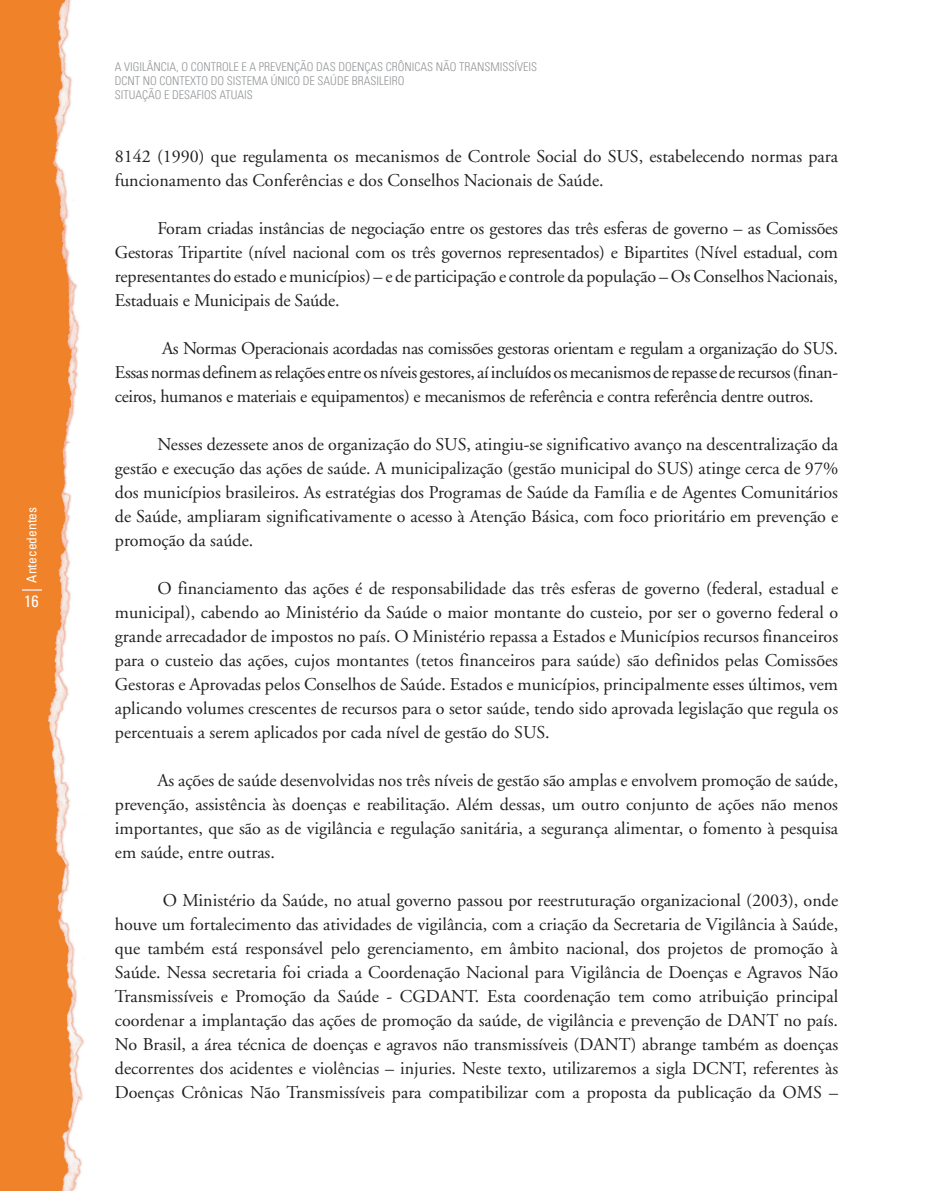
<style>
.page{position:relative;width:936px;height:1191px;background:#fff}
.page>*{position:absolute;margin:0;border:0;box-sizing:border-box;transform-origin:0 0}
.t1{font:18px/24px "Adobe Garamond";color:#231f20;text-align:justify}
.t2{font:condensed 16.5px "Univers";color:#fff}
.t3{font:condensed 13.5px "Univers";color:#fff}
.t4{font:300 condensed 12px/14.4px "Univers";color:#939598}
</style>
<div class="page">
<img style="left:0;top:0;width:85px;height:1191px">
<svg style="left:22px;top:589px;width:19px;height:1px"></svg>
<p class="t3" style="left:23px;top:582px;width:77px;rotate:-90deg">Antecedentes</p>
<p class="t2" style="left:24px;top:590px;width:16px">16</p>
<p class="t4" style="left:115px;top:59px;width:424px">A VIGILÂNCIA, O CONTROLE E A PREVENÇÃO DAS DOENÇAS CRÔNICAS NÃO TRANSMISSÍVEIS<br>DCNT NO CONTEXTO DO SISTEMA ÚNICO DE SAÚDE BRASILEIRO<br>SITUAÇÃO E DESAFIOS ATUAIS</p>
<p class="t1" style="left:115px;top:145px;width:724px">8142 (1990) que regulamenta os mecanismos de Controle Social do SUS, estabelecendo normas para funcionamento das Conferências e dos Conselhos Nacionais de Saúde.</p>
<p class="t1" style="left:115px;top:217px;width:724px;text-indent:43px">Foram criadas instâncias de negociação entre os gestores das três esferas de governo – as Comissões Gestoras Tripartite (nível nacional com os três governos representados) e Bipartites (Nível estadual, com representantes do estado e municípios) – e de participação e controle da população – Os Conselhos Nacionais, Estaduais e Municipais de Saúde.</p>
<p class="t1" style="left:115px;top:337px;width:724px;text-indent:47px">As Normas Operacionais acordadas nas comissões gestoras orientam e regulam a organização do SUS.<br>Essas normas definem as relações entre os níveis gestores, aí incluídos os mecanismos de repasse de recursos (finan&shy;ceiros, humanos e materiais e equipamentos) e mecanismos de referência e contra referência dentre outros.</p>
<p class="t1" style="left:115px;top:433px;width:724px;text-indent:43px">Nesses dezessete anos de organização do SUS, atingiu-se significativo avanço na descentralização da gestão e execução das ações de saúde. A municipalização (gestão municipal do SUS) atinge cerca de 97% dos municípios brasileiros. As estratégias dos Programas de Saúde da Família e de Agentes Comunitários de Saúde, ampliaram significativamente o acesso à Atenção Básica, com foco prioritário em prevenção e promoção da saúde.</p>
<p class="t1" style="left:115px;top:577px;width:724px;text-indent:43px">O financiamento das ações é de responsabilidade das três esferas de governo (federal, estadual e municipal), cabendo ao Ministério da Saúde o maior montante do custeio, por ser o governo federal o grande arrecadador de impostos no país. O Ministério repassa a Estados e Municípios recursos financeiros para o custeio das ações, cujos montantes (tetos financeiros para saúde) são definidos pelas Comissões Gestoras e Aprovadas pelos Conselhos de Saúde. Estados e municípios, principalmente esses últimos, vem aplicando volumes crescentes de recursos para o setor saúde, tendo sido aprovada legislação que regula os percentuais a serem aplicados por cada nível de gestão do SUS.</p>
<p class="t1" style="left:115px;top:769px;width:724px;text-indent:43px">As ações de saúde desenvolvidas nos três níveis de gestão são amplas e envolvem promoção de saúde, prevenção, assistência às doenças e reabilitação. Além dessas, um outro conjunto de ações não menos importantes, que são as de vigilância e regulação sanitária, a segurança alimentar, o fomento à pesquisa em saúde, entre outras.</p>
<p class="t1" style="left:115px;top:889px;width:724px;text-indent:48px">O Ministério da Saúde, no atual governo passou por reestruturação organizacional (2003), onde houve um fortalecimento das atividades de vigilância, com a criação da Secretaria de Vigilância à Saúde, que também está responsável pelo gerenciamento, em âmbito nacional, dos projetos de promoção à Saúde. Nessa secretaria foi criada a Coordenação Nacional para Vigilância de Doenças e Agravos Não Transmissíveis e Promoção da Saúde - CGDANT. Esta coordenação tem como atribuição principal coordenar a implantação das ações de promoção da saúde, de vigilância e prevenção de DANT no país.<br>No Brasil, a área técnica de doenças e agravos não transmissíveis (DANT) abrange também as doenças decorrentes dos acidentes e violências – injuries. Neste texto, utilizaremos a sigla DCNT, referentes às Doenças Crônicas Não Transmissíveis para compatibilizar com a proposta da publicação da OMS –</p>
</div>
